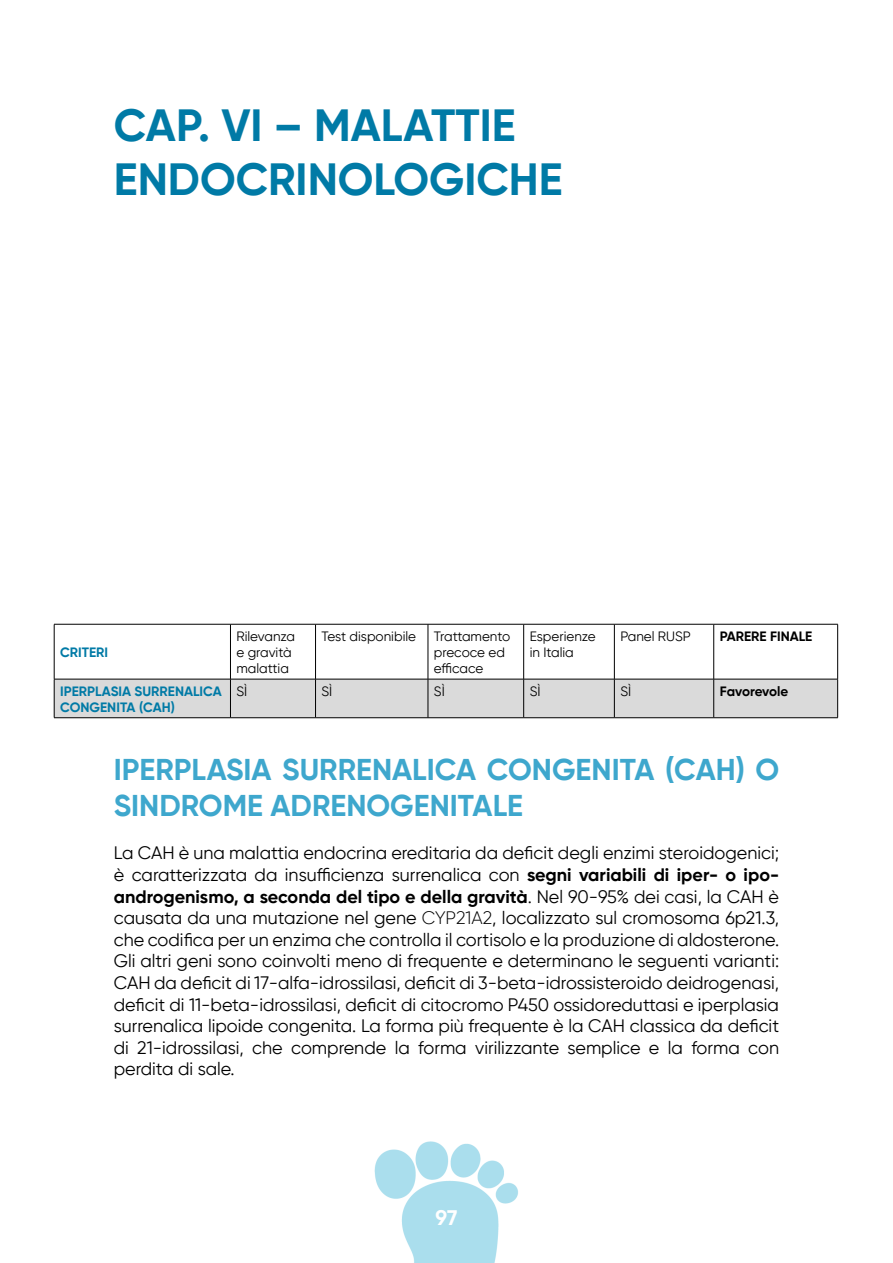
<style>
.page{position:relative;width:893px;height:1263px;background:#fff}
.page>*{position:absolute;margin:0;border:0;box-sizing:border-box;transform-origin:0 0}
.t1{font:700 45px/54px "Gilroy";color:#007aa6}
.t2{font:700 30px/36px "Gilroy";color:#3ea7cd}
.t3{font:700 21px "Gilroy";color:#fff}
.t4{font:18px/21.6px "Gilroy";color:#000;text-align:justify}
.t5{font:13.5px/16.2px "Gilroy";color:#000}
.t6{font:700 13.5px/16.2px "Gilroy";color:#007aa6}
.t7{font:700 13.5px "Gilroy";color:#000}
.s1{font-weight:700}
.s2{font-weight:300}
</style>
<div class="page">
<img style="left:53px;top:623px;width:786px;height:640px">
<div style="left:55px;top:680px;width:782px;height:37px;background:#dadada"></div>
<hr style="left:54px;top:624px;width:176px;height:1px;background:#000">
<hr style="left:54px;top:624px;width:1px;height:55px;background:#000">
<hr style="left:230px;top:624px;width:86px;height:1px;background:#000">
<hr style="left:230px;top:624px;width:1px;height:55px;background:#000">
<hr style="left:316px;top:624px;width:112px;height:1px;background:#000">
<hr style="left:315px;top:624px;width:1px;height:55px;background:#000">
<hr style="left:428px;top:624px;width:96px;height:1px;background:#000">
<hr style="left:428px;top:624px;width:1px;height:55px;background:#000">
<hr style="left:524px;top:624px;width:90px;height:1px;background:#000">
<hr style="left:523px;top:624px;width:1px;height:55px;background:#000">
<hr style="left:614px;top:624px;width:100px;height:1px;background:#000">
<hr style="left:614px;top:624px;width:1px;height:55px;background:#000">
<hr style="left:714px;top:624px;width:124px;height:1px;background:#000">
<hr style="left:713px;top:624px;width:1px;height:55px;background:#000">
<hr style="left:837px;top:624px;width:1px;height:55px;background:#000">
<hr style="left:54px;top:679px;width:176px;height:1px;background:#000">
<hr style="left:54px;top:679px;width:1px;height:38px;background:#000">
<hr style="left:230px;top:679px;width:86px;height:1px;background:#000">
<hr style="left:230px;top:679px;width:1px;height:38px;background:#000">
<hr style="left:316px;top:679px;width:112px;height:1px;background:#000">
<hr style="left:315px;top:679px;width:1px;height:38px;background:#000">
<hr style="left:428px;top:679px;width:96px;height:1px;background:#000">
<hr style="left:428px;top:679px;width:1px;height:38px;background:#000">
<hr style="left:524px;top:679px;width:90px;height:1px;background:#000">
<hr style="left:523px;top:679px;width:1px;height:38px;background:#000">
<hr style="left:614px;top:679px;width:100px;height:1px;background:#000">
<hr style="left:614px;top:679px;width:1px;height:38px;background:#000">
<hr style="left:714px;top:679px;width:124px;height:1px;background:#000">
<hr style="left:713px;top:679px;width:1px;height:38px;background:#000">
<hr style="left:837px;top:679px;width:1px;height:38px;background:#000">
<hr style="left:54px;top:717px;width:176px;height:1px;background:#000">
<hr style="left:230px;top:717px;width:86px;height:1px;background:#000">
<hr style="left:316px;top:717px;width:112px;height:1px;background:#000">
<hr style="left:428px;top:717px;width:96px;height:1px;background:#000">
<hr style="left:524px;top:717px;width:90px;height:1px;background:#000">
<hr style="left:614px;top:717px;width:100px;height:1px;background:#000">
<hr style="left:714px;top:717px;width:124px;height:1px;background:#000">
<h1 class="t1" style="left:114px;top:98px;width:450px">CAP. VI – MALATTIE<br>ENDOCRINOLOGICHE</h1>
<p class="t6" style="left:60px;top:644px;width:49px">CRITERI</p>
<p class="t5" style="left:236px;top:628px;width:60px">Rilevanza e gravità malattia</p>
<p class="t5" style="left:322px;top:628px;width:96px">Test disponibile</p>
<p class="t5" style="left:434px;top:628px;width:78px">Trattamento precoce ed efficace</p>
<p class="t5" style="left:530px;top:628px;width:67px">Esperienze in Italia</p>
<p class="t5" style="left:620px;top:628px;width:72px">Panel RUSP</p>
<p class="t7" style="left:720px;top:627px;width:94px">PARERE FINALE</p>
<p class="t6" style="left:60px;top:683px;width:163px">IPERPLASIA SURRENALICA<br>CONGENITA (CAH)</p>
<p class="t5" style="left:236px;top:683px;width:12px">SÌ</p>
<p class="t5" style="left:322px;top:683px;width:12px">SÌ</p>
<p class="t5" style="left:434px;top:683px;width:12px">SÌ</p>
<p class="t5" style="left:530px;top:683px;width:12px">SÌ</p>
<p class="t5" style="left:620px;top:683px;width:12px">SÌ</p>
<p class="t7" style="left:720px;top:682px;width:70px">Favorevole</p>
<h2 class="t2" style="left:114px;top:751px;width:667px">IPERPLASIA SURRENALICA CONGENITA (CAH) O<br>SINDROME ADRENOGENITALE</h2>
<p class="t4" style="left:114px;top:842px;width:667px">La CAH è una malattia endocrina ereditaria da deficit degli enzimi steroidogenici; è caratterizzata da insufficienza surrenalica con <span class="s1">segni variabili di iper- o ipo&shy;androgenismo, a seconda del tipo e della gravità</span>. Nel 90-95% dei casi, la CAH è causata da una mutazione nel gene <span class="s2">CYP21A2</span>, localizzato sul cromosoma 6p21.3, che codifica per un enzima che controlla il cortisolo e la produzione di aldosterone.<br>Gli altri geni sono coinvolti meno di frequente e determinano le seguenti varianti:<br>CAH da deficit di 17-alfa-idrossilasi, deficit di 3-beta-idrossisteroido deidrogenasi, deficit di 11-beta-idrossilasi, deficit di citocromo P450 ossidoreduttasi e iperplasia surrenalica lipoide congenita. La forma più frequente è la CAH classica da deficit di 21-idrossilasi, che comprende la forma virilizzante semplice e la forma con perdita di sale.</p>
<p class="t3" style="left:435px;top:1205px;width:24px">97</p>
</div>
